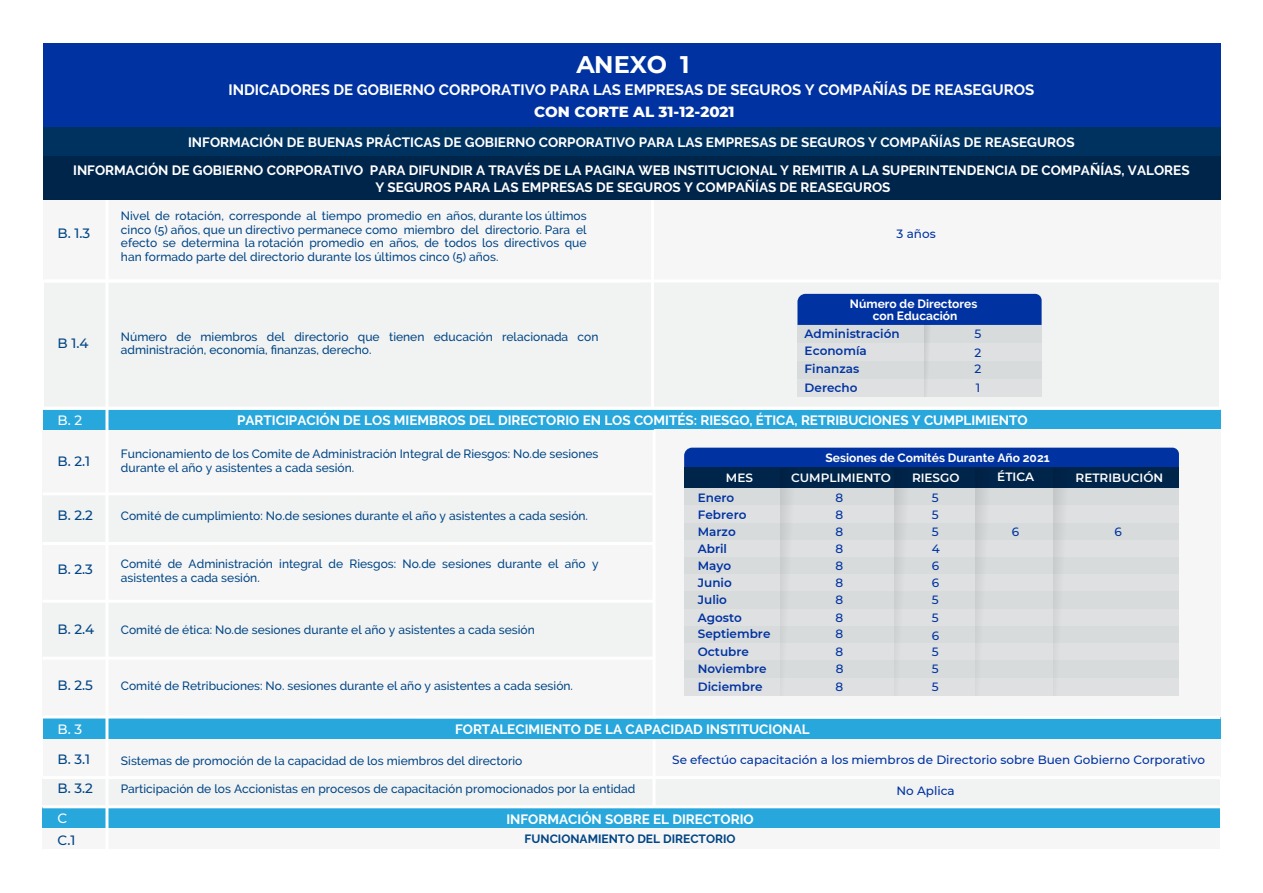
<style>
.page{position:relative;width:1263px;height:893px;background:#fff}
.page>*{position:absolute;margin:0;border:0;box-sizing:border-box;transform-origin:0 0}
.t1{font:700 24px "Montserrat";letter-spacing:-.005em;color:#fff}
.t2{font:700 15px "Raleway";color:#fff}
.t3{font:800 15px "Montserrat";color:#fff}
.t4{font:700 13.5px/28.5px "Raleway";color:#fff;text-align:center}
.t5{font:500 13.5px "Montserrat";color:#004584}
.t6{font:500 13.5px "Montserrat";color:#fff}
.t7{font:500 12px/13.5px "Raleway";color:#004584}
.t8{font:500 12px/17px "Montserrat";color:#0033a1}
.t9{font:600 12px/17.1px "Montserrat";color:#0033a1}
.t10{font:700 12px/12px "Raleway";color:#fff;text-align:center}
.t11{font:600 12px "Montserrat";color:#fff}
.t12{font:700 12px "Raleway";color:#004584}
</style>
<div class="page">
<div style="left:43px;top:200px;width:1177px;height:81px;background:#f6f6f7"></div>
<div style="left:43px;top:739px;width:1177px;height:39px;background:#f6f6f7"></div>
<div style="left:43px;top:430px;width:609px;height:62px;background:#f6f6f7"></div>
<div style="left:43px;top:658px;width:611px;height:59px;background:#f6f6f7"></div>
<div style="left:43px;top:43px;width:1177px;height:84px;background:#0033a1"></div>
<div style="left:43px;top:127px;width:1177px;height:29px;background:#003260"></div>
<div style="left:43px;top:156px;width:1177px;height:44px;background:#00254b"></div>
<div style="left:43px;top:408px;width:1177px;height:22px;background:#27a7dc"></div>
<div style="left:43px;top:717px;width:1177px;height:22px;background:#27a7dc"></div>
<div style="left:42px;top:807px;width:1178px;height:21px;background:#27a7dc"></div>
<div style="left:42px;top:828px;width:1178px;height:22px;background:#f6f6f7"></div>
<div style="left:41px;top:279px;width:1181px;height:131px;background:#f1f2f2;border:3px solid #fff"></div>
<div style="left:43px;top:492px;width:611px;height:50px;background:#f1f2f2"></div>
<div style="left:43px;top:602px;width:611px;height:56px;background:#f1f2f2"></div>
<div style="left:43px;top:542px;width:611px;height:60px;background:#f6f6f7"></div>
<div style="left:797px;top:294px;width:245px;height:31px;background:#0033a1"></div>
<div style="left:797px;top:325px;width:245px;height:18px;background:#d8dbdc"></div>
<div style="left:797px;top:361px;width:245px;height:18px;background:#d8dbdc"></div>
<div style="left:797px;top:343px;width:245px;height:18px;background:#dee0e1"></div>
<div style="left:797px;top:379px;width:245px;height:17px;background:#dee0e1"></div>
<div style="left:654px;top:430px;width:566px;height:287px;background:#f6f6f7"></div>
<hr style="left:651px;top:200px;width:3px;height:208px;background:#fff">
<hr style="left:653px;top:430px;width:3px;height:288px;background:#fff">
<div style="left:684px;top:448px;width:495px;height:20px;background:#0033a1"></div>
<div style="left:684px;top:468px;width:495px;height:20px;background:#00254b"></div>
<div style="left:684px;top:488px;width:495px;height:18px;background:#d8dbdc"></div>
<div style="left:684px;top:505px;width:495px;height:18px;background:#dee0e1"></div>
<div style="left:684px;top:523px;width:495px;height:17px;background:#d8dbdc"></div>
<div style="left:684px;top:540px;width:495px;height:18px;background:#dee0e1"></div>
<div style="left:684px;top:557px;width:495px;height:18px;background:#d8dbdc"></div>
<div style="left:684px;top:574px;width:495px;height:18px;background:#dee0e1"></div>
<div style="left:684px;top:592px;width:495px;height:17px;background:#d8dbdc"></div>
<div style="left:684px;top:609px;width:495px;height:18px;background:#dee0e1"></div>
<div style="left:684px;top:626px;width:495px;height:18px;background:#d8dbdc"></div>
<div style="left:684px;top:643px;width:495px;height:18px;background:#dee0e1"></div>
<div style="left:684px;top:660px;width:495px;height:18px;background:#d8dbdc"></div>
<div style="left:684px;top:678px;width:495px;height:18px;background:#dee0e1"></div>
<svg style="left:780px;top:488px;width:8px;height:138px"></svg>
<svg style="left:894px;top:488px;width:8px;height:147px"></svg>
<svg style="left:975px;top:488px;width:8px;height:147px"></svg>
<svg style="left:1053px;top:488px;width:8px;height:147px"></svg>
<div style="left:42px;top:778px;width:1178px;height:29px;background:#f1f2f2"></div>
<hr style="left:105px;top:200px;width:3px;height:650px;background:#fff">
<div style="left:924px;top:325px;width:14px;height:71px;background:#d8dbdc"></div>
<hr style="left:44px;top:279px;width:597px;height:3px;background:#fff">
<hr style="left:43px;top:407px;width:1177px;height:3px;background:#fff">
<hr style="left:43px;top:492px;width:610px;height:3px;background:#fff">
<hr style="left:43px;top:542px;width:611px;height:3px;background:#fff">
<hr style="left:43px;top:600px;width:611px;height:3px;background:#fff">
<hr style="left:43px;top:657px;width:611px;height:3px;background:#fff">
<svg style="left:43px;top:717px;width:1178px;height:3px"></svg>
<hr style="left:42px;top:776px;width:1178px;height:3px;background:#fff">
<hr style="left:42px;top:805px;width:1178px;height:3px;background:#fff">
<hr style="left:42px;top:849px;width:1178px;height:3px;background:#fff">
<hr style="left:653px;top:739px;width:3px;height:68px;background:#fff">
<h1 class="t1" style="left:576px;top:48px;width:115px">ANEXO 1</h1>
<p class="t2" style="left:228px;top:81px;width:807px">INDICADORES DE GOBIERNO CORPORATIVO PARA LAS EMPRESAS DE SEGUROS Y COMPAÑÍAS DE REASEGUROS</p>
<p class="t4" style="left:73px;top:128px;width:1118px">INFORMACIÓN DE BUENAS PRÁCTICAS DE GOBIERNO CORPORATIVO PARA LAS EMPRESAS DE SEGUROS Y COMPAÑÍAS DE REASEGUROS<br>INFORMACIÓN DE GOBIERNO CORPORATIVO PARA DIFUNDIR A TRAVÉS DE LA PAGINA WEB INSTITUCIONAL Y REMITIR A LA SUPERINTENDENCIA DE COMPAÑÍAS, VALORES</p>
<p class="t4" style="left:375px;top:173px;width:517px">Y SEGUROS PARA LAS EMPRESAS DE SEGUROS Y COMPAÑÍAS DE REASEGUROS</p>
<p class="t5" style="left:58px;top:223px;width:34px">B. 1.3</p>
<p class="t3" style="left:534px;top:101px;width:202px">CON CORTE AL 31-12-2021</p>
<p class="t7" style="left:121px;top:209px;width:467px;text-align:justify">Nivel de rotación, corresponde al tiempo promedio en años, durante los últimos cinco (5) años, que un directivo permanece como miembro del directorio. Para el efecto se determina la rotación promedio en años, de todos los directivos que han formado parte del directorio durante los últimos cinco (5) años.</p>
<p class="t8" style="left:897px;top:224px;width:41px">3 años</p>
<p class="t5" style="left:58px;top:334px;width:32px">B 1.4</p>
<p class="t7" style="left:121px;top:330px;width:479px">Número de miembros del directorio que tienen educación relacionada con administración, economía, finanzas, derecho.</p>
<p class="t10" style="left:850px;top:298px;width:129px">Número de Directores con Educación</p>
<p class="t9" style="left:805px;top:324px;width:97px;line-height:18px">Administración<br>Economía<br>Finanzas<br>Derecho</p>
<p class="t8" style="left:974px;top:323px;width:8px;line-height:19.2px">5<br>2</p>
<p class="t8" style="left:974px;top:359px;width:8px;line-height:18.3px">2<br>1</p>
<p class="t6" style="left:58px;top:411px;width:26px">B. 2</p>
<p class="t5" style="left:58px;top:452px;width:34px">B. 2.1</p>
<p class="t5" style="left:58px;top:506px;width:37px">B. 2.2</p>
<p class="t5" style="left:58px;top:560px;width:37px">B. 2.3</p>
<p class="t5" style="left:58px;top:620px;width:38px">B. 2.4</p>
<p class="t5" style="left:58px;top:676px;width:37px">B. 2.5</p>
<p class="t4" style="left:237px;top:406px;width:792px">PARTICIPACIÓN DE LOS MIEMBROS DEL DIRECTORIO EN LOS COMITÉS: RIESGO, ÉTICA, RETRIBUCIONES Y CUMPLIMIENTO</p>
<p class="t7" style="left:121px;top:447px;width:479px">Funcionamiento de los Comite de Administración Integral de Riesgos: No.de sesiones durante el año y asistentes a cada sesión.</p>
<p class="t7" style="left:121px;top:509px;width:469px">Comité de cumplimiento: No.de sesiones durante el año y asistentes a cada sesión.</p>
<p class="t7" style="left:121px;top:557px;width:479px">Comité de Administración integral de Riesgos: No.de sesiones durante el año y asistentes a cada sesión.</p>
<p class="t7" style="left:121px;top:623px;width:415px">Comité de ética: No.de sesiones durante el año y asistentes a cada sesión</p>
<p class="t7" style="left:121px;top:679px;width:454px">Comité de Retribuciones: No. sesiones durante el año y asistentes a cada sesión.</p>
<p class="t10" style="left:826px;top:452px;width:226px">Sesiones de Comités Durante Año 2021</p>
<p class="t11" style="left:791px;top:469px;width:101px">CUMPLIMIENTO</p>
<p class="t11" style="left:912px;top:469px;width:49px">RIESGO</p>
<p class="t11" style="left:997px;top:468px;width:38px">ÉTICA</p>
<p class="t11" style="left:1076px;top:469px;width:89px">RETRIBUCIÓN</p>
<p class="t11" style="left:726px;top:469px;width:29px">MES</p>
<p class="t9" style="left:698px;top:488px;width:38px">Enero</p>
<p class="t8" style="left:836px;top:489px;width:9px">8</p>
<p class="t8" style="left:932px;top:489px;width:8px">5</p>
<p class="t8" style="left:932px;top:523px;width:8px">5</p>
<p class="t8" style="left:1012px;top:523px;width:9px">6</p>
<p class="t8" style="left:1114px;top:523px;width:9px">6</p>
<p class="t8" style="left:932px;top:539px;width:10px;line-height:17.4px;text-align:justify">4<br>6<br>6<br>5<br>5<br>6</p>
<p class="t8" style="left:932px;top:643px;width:8px;line-height:16.5px">5<br>5</p>
<p class="t8" style="left:932px;top:678px;width:8px">5</p>
<p class="t9" style="left:698px;top:506px;width:74px">Febrero<br>Marzo<br>Abril<br>Mayo<br>Junio<br>Julio<br>Agosto<br>Septiembre</p>
<p class="t9" style="left:698px;top:643px;width:70px;line-height:16.5px">Octubre<br>Noviembre</p>
<p class="t9" style="left:698px;top:678px;width:66px">Diciembre</p>
<p class="t8" style="left:836px;top:506px;width:9px">8</p>
<p class="t8" style="left:932px;top:506px;width:8px">5</p>
<p class="t8" style="left:836px;top:523px;width:9px;text-align:justify">8<br>8<br>8<br>8<br>8<br>8<br>8</p>
<p class="t8" style="left:836px;top:643px;width:10px;line-height:16.5px">8<br>8</p>
<p class="t8" style="left:836px;top:678px;width:9px">8</p>
<p class="t6" style="left:58px;top:720px;width:26px">B. 3</p>
<p class="t4" style="left:455px;top:715px;width:356px">FORTALECIMIENTO DE LA CAPACIDAD INSTITUCIONAL</p>
<p class="t5" style="left:58px;top:750px;width:34px">B. 3.1</p>
<p class="t7" style="left:121px;top:754px;width:403px">Sistemas de promoción de la capacidad de los miembros del directorio</p>
<p class="t8" style="left:672px;top:750px;width:534px">Se efectúo capacitación a los miembros de Directorio sobre Buen Gobierno Corporativo</p>
<p class="t5" style="left:57px;top:779px;width:37px">B. 3.2</p>
<p class="t7" style="left:121px;top:782px;width:516px">Participación de los Accionistas en procesos de capacitación promocionados por la entidad</p>
<p class="t8" style="left:896px;top:781px;width:60px">No Aplica</p>
<p class="t6" style="left:58px;top:809px;width:11px">C</p>
<p class="t5" style="left:58px;top:830px;width:19px">C.1</p>
<p class="t4" style="left:506px;top:805px;width:249px">INFORMACIÓN SOBRE EL DIRECTORIO</p>
<p class="t12" style="left:525px;top:832px;width:213px">FUNCIONAMIENTO DEL DIRECTORIO</p>
</div>
